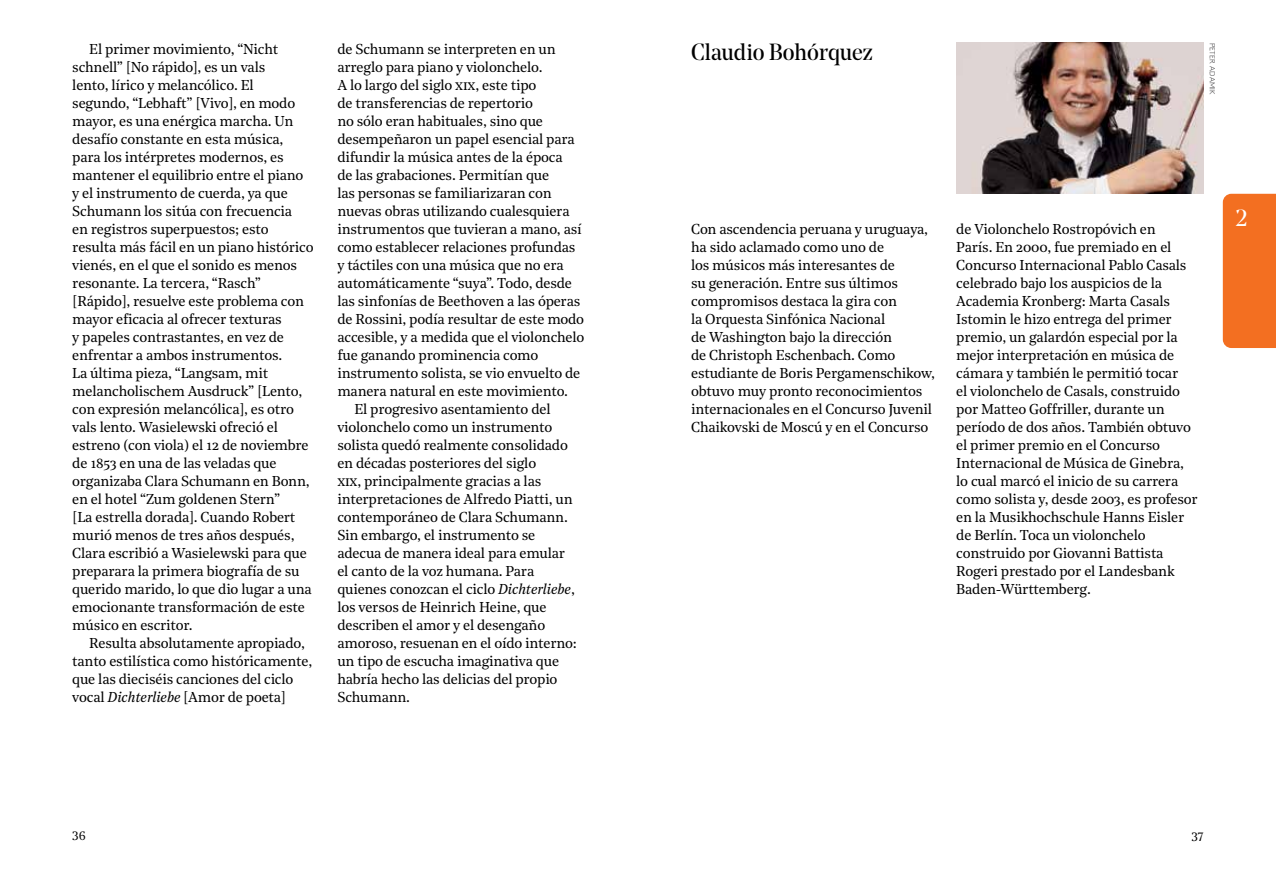
<style>
.page{position:relative;width:1276px;height:872px;background:#fff}
.page>*{position:absolute;margin:0;border:0;box-sizing:border-box;transform-origin:0 0}
.t1{font:23.25px "Noe Display";letter-spacing:-.005em;color:#000}
.t2{font:23.25px "Noe Display";color:#fff}
.t3{font:14.25px/18px "Noe Text";letter-spacing:-.015em;color:#000}
.t4{font:12px "Noe Text";color:#000}
.t5{font:300 7.5px "Brown Pro";letter-spacing:.03em;color:#414042}
.s1{font-style:italic}
</style>
<div class="page">
<img style="left:956px;top:43px;width:247px;height:150px">
<div style="left:1222px;top:194px;width:54px;height:154px;background:#f36f21"></div>
<p class="t3" style="left:72px;top:39px;width:243px;text-indent:17px">El primer movimiento, “Nicht schnell” [No rápido], es un vals<br>lento, lírico y melancólico. El segundo, “Lebhaft” [Vivo], en modo mayor, es una enérgica marcha. Un desafío constante en esta música, para los intérpretes modernos, es mantener el equilibrio entre el piano y el instrumento de cuerda, ya que Schumann los sitúa con frecuencia<br>en registros superpuestos; esto resulta más fácil en un piano histórico vienés, en el que el sonido es menos resonante. La tercera, “Rasch” [Rápido], resuelve este problema con mayor eficacia al ofrecer texturas<br>y papeles contrastantes, en vez de enfrentar a ambos instrumentos.<br>La última pieza, “Langsam, mit melancholischem Ausdruck” [Lento, con expresión melancólica], es otro vals lento. Wasielewski ofreció el estreno (con viola) el 12 de noviembre de 1853 en una de las veladas que organizaba Clara Schumann en Bonn, en el hotel “Zum goldenen Stern”<br>[La estrella dorada]. Cuando Robert murió menos de tres años después, Clara escribió a Wasielewski para que preparara la primera biografía de su querido marido, lo que dio lugar a una emocionante transformación de este músico en escritor.</p>
<p class="t3" style="left:72px;top:633px;width:241px;text-indent:17px">Resulta absolutamente apropiado, tanto estilística como históricamente, que las dieciséis canciones del ciclo vocal <span class="s1">Dichterliebe</span> [Amor de poeta]</p>
<p class="t3" style="left:337px;top:39px;width:220px">de Schumann se interpreten en un</p>
<p class="t3" style="left:337px;top:57px;width:207px">arreglo para piano y violonchelo.</p>
<p class="t3" style="left:337px;top:75px;width:200px">A lo largo del siglo xix, este tipo</p>
<p class="t3" style="left:337px;top:93px;width:197px">de transferencias de repertorio</p>
<p class="t3" style="left:337px;top:111px;width:207px">no sólo eran habituales, sino que</p>
<p class="t3" style="left:337px;top:129px;width:239px">desempeñaron un papel esencial para</p>
<p class="t3" style="left:337px;top:147px;width:227px">difundir la música antes de la época</p>
<p class="t3" style="left:337px;top:165px;width:213px">de las grabaciones. Permitían que</p>
<p class="t3" style="left:337px;top:183px;width:216px">las personas se familiarizaran con</p>
<p class="t3" style="left:337px;top:201px;width:234px">nuevas obras utilizando cualesquiera</p>
<p class="t3" style="left:337px;top:219px;width:246px">instrumentos que tuvieran a mano, así</p>
<p class="t3" style="left:337px;top:237px;width:240px">como establecer relaciones profundas</p>
<p class="t3" style="left:337px;top:255px;width:228px">y táctiles con una música que no era</p>
<p class="t3" style="left:337px;top:273px;width:236px">automáticamente “suya”. Todo, desde</p>
<p class="t3" style="left:337px;top:291px;width:244px">las sinfonías de Beethoven a las óperas</p>
<p class="t3" style="left:337px;top:309px;width:248px">de Rossini, podía resultar de este modo</p>
<p class="t3" style="left:337px;top:327px;width:248px">accesible, y a medida que el violonchelo</p>
<p class="t3" style="left:337px;top:345px;width:202px">fue ganando prominencia como</p>
<p class="t3" style="left:337px;top:363px;width:244px">instrumento solista, se vio envuelto de</p>
<p class="t3" style="left:337px;top:381px;width:232px">manera natural en este movimiento.</p>
<p class="t3" style="left:354px;top:399px;width:198px">El progresivo asentamiento del</p>
<p class="t3" style="left:337px;top:417px;width:216px">violonchelo como un instrumento</p>
<p class="t3" style="left:337px;top:435px;width:232px">solista quedó realmente consolidado</p>
<p class="t3" style="left:337px;top:453px;width:200px">en décadas posteriores del siglo</p>
<p class="t3" style="left:337px;top:471px;width:205px">xix, principalmente gracias a las</p>
<p class="t3" style="left:337px;top:489px;width:237px">interpretaciones de Alfredo Piatti, un</p>
<p class="t3" style="left:337px;top:507px;width:232px">contemporáneo de Clara Schumann.</p>
<p class="t3" style="left:337px;top:525px;width:199px">Sin embargo, el instrumento se</p>
<p class="t3" style="left:337px;top:543px;width:229px">adecua de manera ideal para emular</p>
<p class="t3" style="left:337px;top:561px;width:198px">el canto de la voz humana. Para</p>
<p class="t3" style="left:337px;top:579px;width:239px">quienes conozcan el ciclo <span class="s1">Dichterliebe</span>,</p>
<p class="t3" style="left:337px;top:597px;width:211px">los versos de Heinrich Heine, que</p>
<p class="t3" style="left:337px;top:615px;width:209px">describen el amor y el desengaño</p>
<p class="t3" style="left:337px;top:633px;width:241px">amoroso, resuenan en el oído interno:</p>
<p class="t3" style="left:337px;top:651px;width:223px">un tipo de escucha imaginativa que</p>
<p class="t3" style="left:337px;top:669px;width:222px">habría hecho las delicias del propio</p>
<p class="t3" style="left:337px;top:687px;width:74px">Schumann.</p>
<h1 class="t1" style="left:691px;top:37px;width:183px">Claudio Bohórquez</h1>
<p class="t5" style="left:1218px;top:43px;width:54px;rotate:90deg">PETER ADAMIK</p>
<p class="t3" style="left:691px;top:219px;width:245px">Con ascendencia peruana y uruguaya, ha sido aclamado como uno de<br>los músicos más interesantes de<br>su generación. Entre sus últimos compromisos destaca la gira con<br>la Orquesta Sinfónica Nacional<br>de Washington bajo la dirección<br>de Christoph Eschenbach. Como estudiante de Boris Pergamenschikow, obtuvo muy pronto reconocimientos internacionales en el Concurso Juvenil Chaikovski de Moscú y en el Concurso</p>
<p class="t3" style="left:956px;top:219px;width:243px">de Violonchelo Rostropóvich en<br>París. En 2000, fue premiado en el Concurso Internacional Pablo Casals celebrado bajo los auspicios de la Academia Kronberg: Marta Casals Istomin le hizo entrega del primer premio, un galardón especial por la mejor interpretación en música de cámara y también le permitió tocar<br>el violonchelo de Casals, construido por Matteo Goffriller, durante un período de dos años. También obtuvo el primer premio en el Concurso Internacional de Música de Ginebra, lo cual marcó el inicio de su carrera como solista y, desde 2003, es profesor en la Musikhochschule Hanns Eisler de Berlín. Toca un violonchelo construido por Giovanni Battista Rogeri prestado por el Landesbank Baden-Württemberg.</p>
<h1 class="t2" style="left:1235px;top:204px;width:14px">2</h1>
<p class="t4" style="left:72px;top:826px;width:15px">36</p>
<p class="t4" style="left:1191px;top:827px;width:14px">37</p>
</div>
